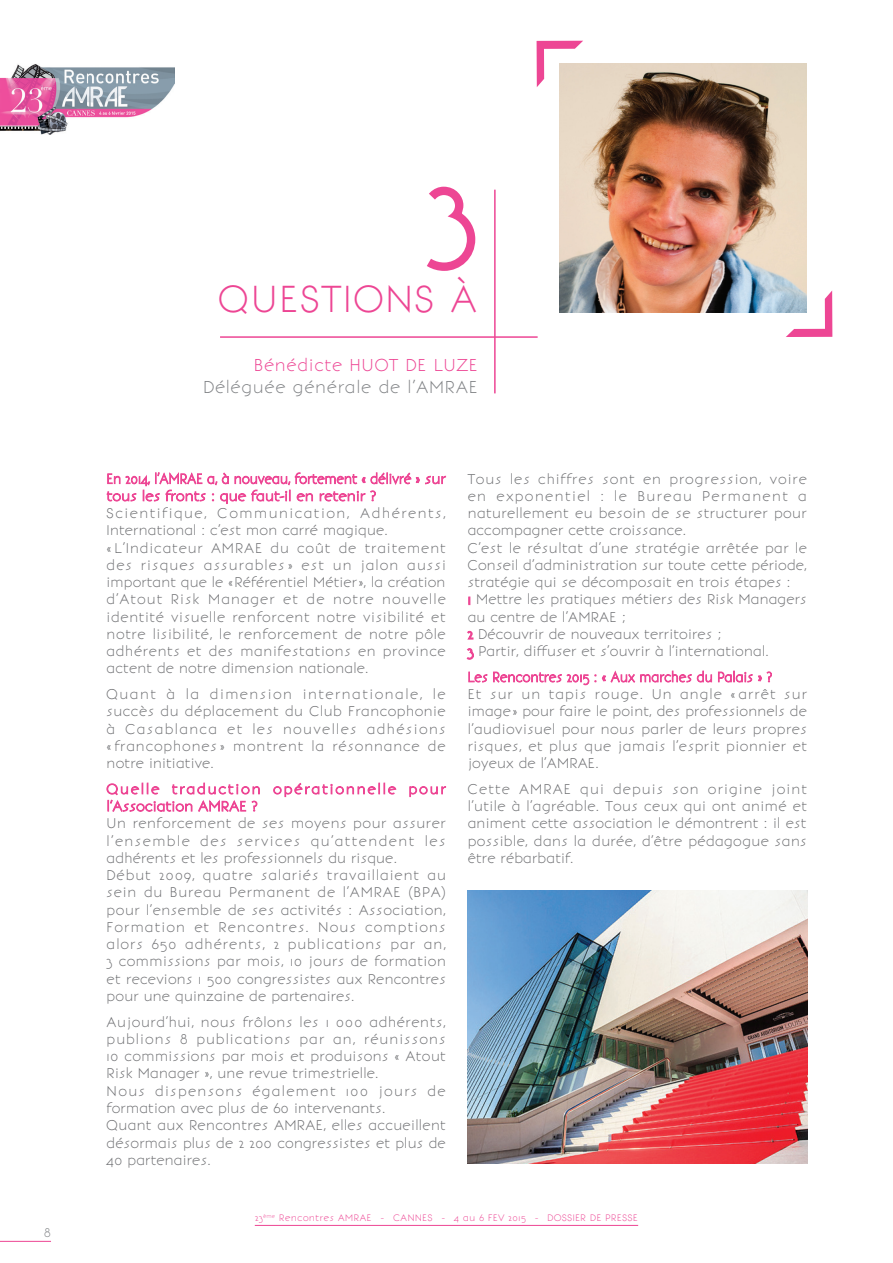
<style>
.page{position:relative;width:893px;height:1263px;background:#fff}
.page>*{position:absolute;margin:0;border:0;box-sizing:border-box;transform-origin:0 0}
.t1{font:300 108px "Bonveno CF";color:#ed4694}
.t2{font:300 36px "Bonveno CF";color:#ed4694}
.t3{font:300 16.5px "Bonveno CF";color:#808285}
.t4{font:300 16.5px "Bonveno CF";color:#ed4694}
.t5{font:300 13.5px/17.2px "Bonveno CF";letter-spacing:-.015em;color:#6c6d70}
.t6{font:300 13.5px/17.2px "Bonveno CF";letter-spacing:-.035em;color:#6c6d70}
.t7{font:300 13.5px "Bonveno CF";letter-spacing:-.04em;color:#ed4694;scale:.9 1}
.t8{font:300 12px "Bonveno CF";color:#808285}
.t9{font:300 9px "Bonveno CF";color:#ed4694}
.s1{color:#ed4694}
</style>
<div class="page">
<img style="left:0;top:64px;width:175px;height:71px">
<hr style="left:255px;top:1225px;width:383px;height:1px;background:#ed4694">
<hr style="left:0;top:1241px;width:51px;height:1px;background:#ed4694">
<svg style="left:427px;top:186px;width:49px;height:85px"></svg>
<svg style="left:106px;top:472px;width:340px;height:32px"></svg>
<svg style="left:273px;top:782px;width:124px;height:15px"></svg>
<svg style="left:409px;top:786px;width:37px;height:11px"></svg>
<svg style="left:106px;top:782px;width:154px;height:30px"></svg>
<svg style="left:468px;top:596px;width:2px;height:9px"></svg>
<svg style="left:467px;top:630px;width:7px;height:10px"></svg>
<svg style="left:466px;top:648px;width:8px;height:12px"></svg>
<svg style="left:468px;top:670px;width:244px;height:15px"></svg>
<svg style="left:718px;top:671px;width:54px;height:12px"></svg>
<svg style="left:537px;top:41px;width:46px;height:46px"></svg>
<svg style="left:786px;top:291px;width:46px;height:46px"></svg>
<img style="left:560px;top:64px;width:247px;height:248px">
<img style="left:468px;top:891px;width:339px;height:273px">
<hr style="left:220px;top:336px;width:318px;height:2px;background:#ed4694">
<hr style="left:494px;top:190px;width:2px;height:203px;background:#ed4694">
<p class="t8" style="left:44px;top:1224px;width:9px">8</p>
<h1 class="t1" style="left:427px;top:134px;width:53px">3</h1>
<h2 class="t2" style="left:218px;top:275px;width:262px">QUESTIONS À</h2>
<p class="t4" style="left:253px;top:354px;width:226px">Bénédicte HUOT DE LUZE</p>
<p class="t3" style="left:203px;top:376px;width:277px">Déléguée générale de l’AMRAE</p>
<p class="t7" style="left:106px;top:470px;width:379px">En 2014, l’AMRAE a, à nouveau, fortement « délivré » sur</p>
<p class="t5" style="left:106px;top:504px;width:341px">Scientifique, Communication, Adhérents, International : c’est mon carré magique.<br>« L’Indicateur AMRAE du coût de traitement des risques assurables » est un jalon aussi important que le « Référentiel Métier », la création d’Atout Risk Manager et de notre nouvelle identité visuelle renforcent notre visibilité et notre lisibilité, le renforcement de notre pôle adhérents et des manifestations en province actent de notre dimension nationale.</p>
<p class="t5" style="left:106px;top:685px;width:341px;text-align:justify">Quant à la dimension internationale, le succès du déplacement du Club Francophonie à Casablanca et les nouvelles adhésions « francophones » montrent la résonnance de notre initiative.</p>
<p class="t5" style="left:106px;top:815px;width:341px">Un renforcement de ses moyens pour assurer l’ensemble des services qu’attendent les adhérents et les professionnels du risque.<br>Début 2009, quatre salariés travaillaient au sein du Bureau Permanent de l’AMRAE (BPA) pour l’ensemble de ses activités : Association, Formation et Rencontres. Nous comptions alors 650 adhérents, 2 publications par an, 3 commissions par mois, 10 jours de formation et recevions 1 500 congressistes aux Rencontres pour une quinzaine de partenaires.</p>
<p class="t5" style="left:106px;top:1013px;width:341px">Aujourd’hui, nous frôlons les 1 000 adhérents, publions 8 publications par an, réunissons 10 commissions par mois et produisons « Atout Risk Manager », une revue trimestrielle.<br>Nous dispensons également 100 jours de formation avec plus de 60 intervenants.<br>Quant aux Rencontres AMRAE, elles accueillent désormais plus de 2 200 congressistes et plus de 40 partenaires.</p>
<p class="t6" style="left:467px;top:470px;width:341px">Tous les chiffres sont en progression, voire en exponentiel : le Bureau Permanent a naturellement eu besoin de se structurer pour accompagner cette croissance.<br>C’est le résultat d’une stratégie arrêtée par le Conseil d’administration sur toute cette période, stratégie qui se décomposait en trois étapes :<br><span class="s1">1</span> Mettre les pratiques métiers des Risk Managers au centre de l’AMRAE ;<br><span class="s1">2</span> Découvrir de nouveaux territoires ;<br><span class="s1">3</span> Partir, diffuser et s’ouvrir à l’international.</p>
<p class="t5" style="left:467px;top:685px;width:341px;text-align:justify">Et sur un tapis rouge. Un angle « arrêt sur image » pour faire le point, des professionnels de l’audiovisuel pour nous parler de leurs propres risques, et plus que jamais l’esprit pionnier et joyeux de l’AMRAE.</p>
<p class="t5" style="left:467px;top:780px;width:341px;text-align:justify">Cette AMRAE qui depuis son origine joint l’utile à l’agréable. Tous ceux qui ont animé et animent cette association le démontrent : il est possible, dans la durée, d’être pédagogue sans être rébarbatif.</p>
<p class="t9" style="left:255px;top:1211px;width:385px">23<sup>ème</sup> Rencontres AMRAE - CANNES - 4 au 6 FEV 2015 - DOSSIER DE PRESSE</p>
</div>
